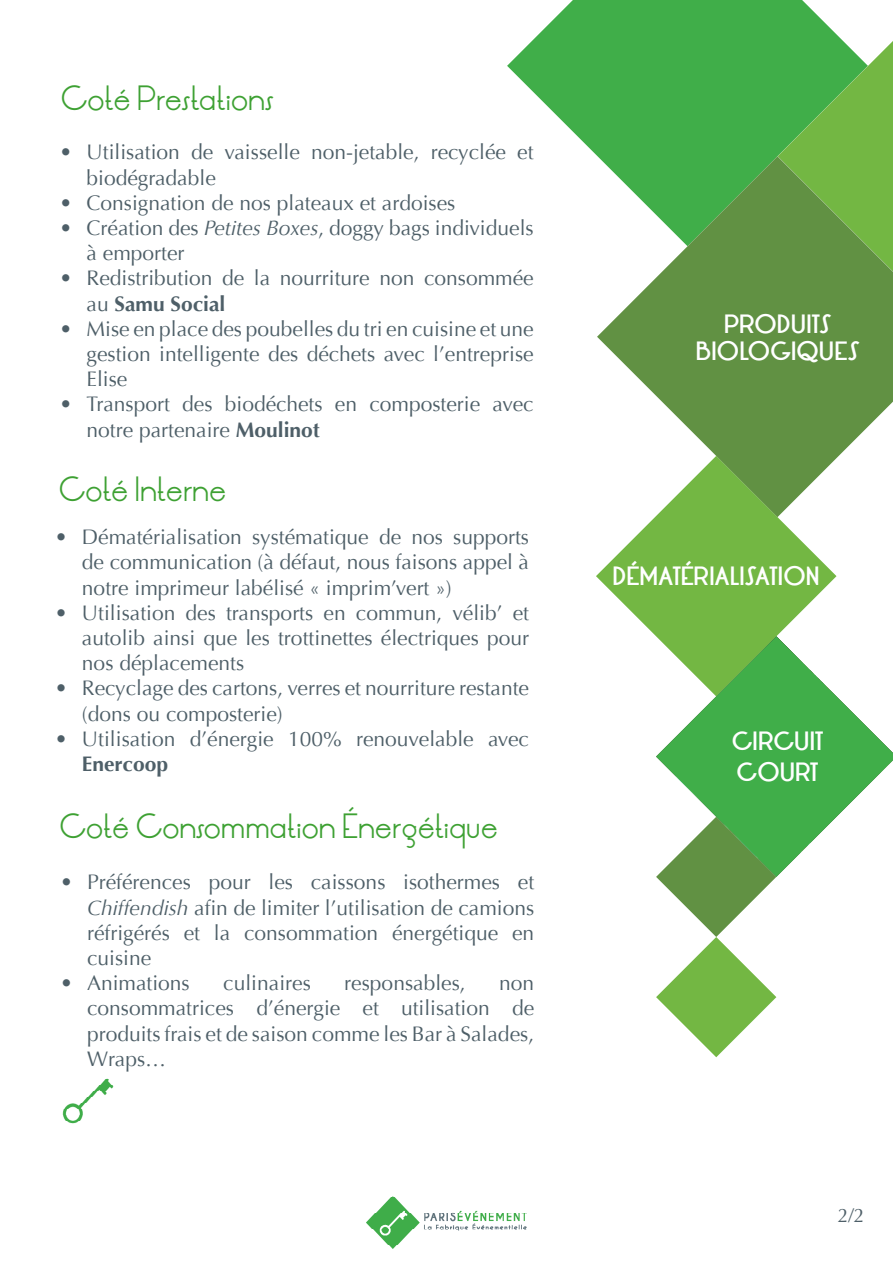
<style>
.page{position:relative;width:893px;height:1263px;background:#fff}
.page>*{position:absolute;margin:0;border:0;box-sizing:border-box;transform-origin:0 0}
.t1{font:27px "LT Oksana";color:#3ea133}
.t2{font:21px/25.2px "Optima";color:#4e5f68}
.Mot-Clé2{font:700 21px/27px "LT Oksana";letter-spacing:.01em;color:#fff;text-align:center}
.t3{font:19.5px "Optima";color:#4e5f68}
.s1{font-style:italic}
.s2{font-weight:700}
</style>
<div class="page">
<img style="left:366px;top:1196px;width:161px;height:53px">
<svg style="left:596px;top:517px;width:240px;height:119px;fill:#73b743"></svg>
<svg style="left:507px;top:0;width:336px;height:156px;fill:#40ae49"></svg>
<svg style="left:778px;top:41px;width:115px;height:115px;background:#63b64f"></svg>
<svg style="left:656px;top:636px;width:237px;height:241px;fill:#40ae49"></svg>
<svg style="left:656px;top:817px;width:120px;height:240px"></svg>
<svg style="left:597px;top:156px;width:296px;height:361px;fill:#619143"></svg>
<img style="left:62px;top:1078px;width:52px;height:46px">
<p class="t1" style="left:61px;top:79px;width:214px">Coté Prestations</p>
<p class="t2" style="left:87px;top:140px;width:449px;text-indent:-27px">• Utilisation de vaisselle non-jetable, recyclée et biodégradable</p>
<p class="t2" style="left:60px;top:190px;width:397px">• Consignation de nos plateaux et ardoises</p>
<p class="t2" style="left:87px;top:216px;width:449px;text-indent:-27px">• Création des <span class="s1">Petites Boxes</span>, doggy bags individuels à emporter</p>
<p class="t2" style="left:87px;top:266px;width:449px;text-indent:-27px">• Redistribution de la nourriture non consommée au <span class="s2">Samu Social</span></p>
<p class="t2" style="left:87px;top:316px;width:449px;text-align:justify;text-indent:-27px">• Mise en place des poubelles du tri en cuisine et une gestion intelligente des déchets avec l’entreprise Elise</p>
<p class="t2" style="left:87px;top:392px;width:449px;text-indent:-27px">• Transport des biodéchets en composterie avec notre partenaire <span class="s2">Moulinot</span></p>
<p class="t1" style="left:59px;top:469px;width:169px">Coté Interne</p>
<p class="t2" style="left:82px;top:525px;width:449px;text-align:justify;text-indent:-27px">• Dématérialisation systématique de nos supports de communication (à défaut, nous faisons appel à notre imprimeur labélisé « imprim’vert »)</p>
<p class="t2" style="left:82px;top:600px;width:449px;text-align:justify;text-indent:-27px">• Utilisation des transports en commun, vélib’ et autolib ainsi que les trottinettes électriques pour nos déplacements</p>
<p class="t2" style="left:82px;top:676px;width:449px;text-indent:-27px">• Recyclage des cartons, verres et nourriture restante (dons ou composterie)</p>
<p class="t2" style="left:82px;top:726px;width:449px;text-indent:-27px">• Utilisation d’énergie 100% renouvelable avec<br><span class="s2">Enercoop</span></p>
<p class="t1" style="left:60px;top:807px;width:440px">Coté Consommation Énergétique</p>
<p class="t2" style="left:87px;top:870px;width:449px;text-align:justify;text-indent:-27px">• Préférences pour les caissons isothermes et <span class="s1">Chiffendish</span> afin de limiter l’utilisation de camions réfrigérés et la consommation énergétique en cuisine</p>
<p class="t2" style="left:60px;top:971px;width:131px">• Animations</p>
<p class="t2" style="left:223px;top:971px;width:89px">culinaires</p>
<p class="t2" style="left:344px;top:971px;width:123px">responsables,</p>
<p class="t2" style="left:87px;top:971px;width:449px;text-align:justify;text-indent:412px">non consommatrices d’énergie et utilisation de produits frais et de saison comme les Bar à Salades, Wraps…</p>
<p class="Mot-Clé2" style="left:696px;top:311px;width:165px">PRODUITS<br>BIOLOGIQUES</p>
<p class="Mot-Clé2" style="left:613px;top:564px;width:208px">DÉMATÉRIALISATION</p>
<p class="Mot-Clé2" style="left:732px;top:728px;width:93px">CIRCUIT</p>
<p class="Mot-Clé2" style="left:737px;top:759px;width:84px">COURT</p>
<p class="t3" style="left:838px;top:1204px;width:29px">2/2</p>
</div>
